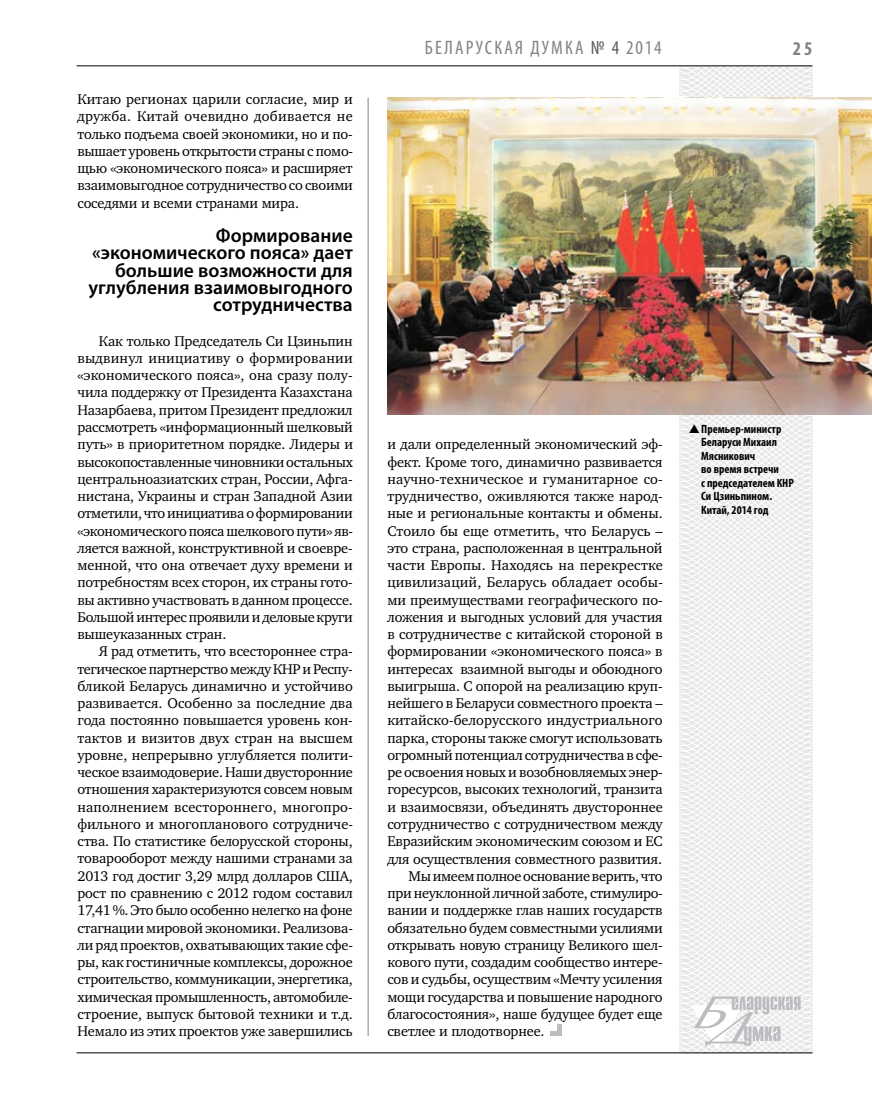
<style>
.page{position:relative;width:872px;height:1106px;background:#fff}
.page>*{position:absolute;margin:0;border:0;box-sizing:border-box;transform-origin:0 0}
.t1{font:600 19.5px/17.2px "Myriad Pro";color:#000;text-align:right}
.t2{font:condensed 19.5px "Myriad Pro";letter-spacing:.11em;color:#808285}
.t3{font:700 condensed 19.5px "Myriad Pro";color:#808285}
.t4{font:14.4px/17.2px "Charter C";letter-spacing:-.01em;color:#000;text-align:justify}
.t5{font:14.4px "Charter C";letter-spacing:.01em;color:#000}
.t6{font:700 condensed 12px/13.5px "Myriad Pro";color:#000}
.s1{color:#58595b}
</style>
<div class="page">
<hr style="left:368px;top:98px;width:1px;height:938px;background:#808285">
<svg style="left:621px;top:65px;width:192px;height:989px"></svg>
<svg style="left:691px;top:996px;width:109px;height:53px"></svg>
<hr style="left:77px;top:65px;width:735px;height:1px;background:#000">
<hr style="left:77px;top:1052px;width:735px;height:1px;background:#000">
<img style="left:387px;top:97px;width:485px;height:318px">
<hr style="left:557px;top:1024px;width:4px;height:12px;background:#bcbdc0">
<div style="left:549px;top:1031px;width:12px;height:5px;background:#bcbdc0"></div>
<svg style="left:689px;top:424px;width:23px;height:9px"></svg>
<p class="t4" style="left:77px;top:91px;width:277px">Китаю регионах царили согласие, мир и дружба. Китай очевидно добивается не только подъема своей экономики, но и по&shy;вышает уровень открытости страны с помо&shy;щью «экономического пояса» и расширяет взаимовыгодное сотрудничество со своими соседями и всеми странами мира.</p>
<h1 class="t1" style="left:88px;top:226px;width:266px">Формирование «экономического пояса» дает большие возможности для углубления взаимовыгодного сотрудничества</h1>
<p class="t4" style="left:77px;top:332px;width:277px;text-indent:21px">Как только Председатель Си Цзиньпин выдвинул инициативу о формировании «экономического пояса», она сразу полу&shy;чила поддержку от Президента Казахстана Назарбаева, притом Президент предложил рассмотреть «информационный шелковый путь» в приоритетном порядке. Лидеры и высокопоставленные чиновники остальных центральноазиатских стран, России, Афга&shy;нистана, Украины и стран Западной Азии отметили, что инициатива о формировании «экономического пояса шелкового пути» яв&shy;ляется важной, конструктивной и своевре&shy;менной, что она отвечает духу времени и потребностям всех сторон, их страны гото&shy;вы активно участвовать в данном процессе.<br>Большой интерес проявили и деловые круги вышеуказанных стран.</p>
<p class="t4" style="left:77px;top:643px;width:277px;text-indent:21px">Я рад отметить, что всестороннее стра&shy;тегическое партнерство между КНР и Респу&shy;бликой Беларусь динамично и устойчиво развивается. Особенно за последние два года постоянно повышается уровень кон&shy;тактов и визитов двух стран на высшем уровне, непрерывно углубляется полити&shy;ческое взаимодоверие. Наши двусторонние отношения характеризуются совсем новым наполнением всестороннего, многопро&shy;фильного и многопланового сотрудниче&shy;ства. По статистике белорусской стороны, товарооборот между нашими странами за 2013 год достиг 3,29 млрд долларов США, рост по сравнению с 2012 годом составил 17,41 %. Это было особенно нелегко на фоне стагнации мировой экономики. Реализова&shy;ли ряд проектов, охватывающих такие сфе&shy;ры, как гостиничные комплексы, дорожное строительство, коммуникации, энергетика, химическая промышленность, автомобиле&shy;строение, выпуск бытовой техники и т.д.<br>Немало из этих проектов уже завершились</p>
<h1 class="t2" style="left:425px;top:36px;width:238px">БЕЛА РУСКА Я ДУМКА <span class="s1">№ 4</span> 2014</h1>
<h1 class="t3" style="left:793px;top:37px;width:21px">25</h1>
<p class="t4" style="left:387px;top:436px;width:277px">и дали определенный экономический эф-</p>
<p class="t4" style="left:387px;top:453px;width:277px">фект. Кроме того, динамично развивается</p>
<p class="t5" style="left:387px;top:471px;width:277px">научно-техническое и гуманитарное со-</p>
<p class="t4" style="left:387px;top:488px;width:277px">трудничество, оживляются также народ-</p>
<p class="t4" style="left:387px;top:505px;width:277px">ные и региональные контакты и обмены.</p>
<p class="t4" style="left:387px;top:522px;width:277px">Стоило бы еще отметить, что Беларусь –</p>
<p class="t4" style="left:387px;top:539px;width:277px">это страна, расположенная в центральной</p>
<p class="t5" style="left:387px;top:557px;width:277px">части Европы. Находясь на перекрестке</p>
<p class="t5" style="left:387px;top:574px;width:277px">цивилизаций, Беларусь обладает особы-</p>
<p class="t4" style="left:387px;top:591px;width:277px">ми преимуществами географического по-</p>
<p class="t4" style="left:387px;top:608px;width:277px">ложения и выгодных условий для участия</p>
<p class="t4" style="left:387px;top:626px;width:277px">в сотрудничестве с китайской стороной в</p>
<p class="t4" style="left:387px;top:643px;width:277px">формировании «экономического пояса» в</p>
<p class="t4" style="left:387px;top:660px;width:277px">интересах взаимной выгоды и обоюдного</p>
<p class="t4" style="left:387px;top:677px;width:277px">выигрыша. С опорой на реализацию круп-</p>
<p class="t4" style="left:387px;top:695px;width:277px">нейшего в Беларуси совместного проекта –</p>
<p class="t4" style="left:387px;top:712px;width:277px">китайско-белорусского индустриального</p>
<p class="t4" style="left:387px;top:729px;width:277px">парка, стороны также смогут использовать</p>
<p class="t4" style="left:387px;top:746px;width:277px">огромный потенциал сотрудничества в сфе-</p>
<p class="t4" style="left:387px;top:764px;width:277px">ре освоения новых и возобновляемых энер-</p>
<p class="t4" style="left:387px;top:781px;width:277px">горесурсов, высоких технологий, транзита</p>
<p class="t4" style="left:387px;top:798px;width:277px">и взаимосвязи, объединять двустороннее</p>
<p class="t4" style="left:387px;top:815px;width:277px">сотрудничество с сотрудничеством между</p>
<p class="t4" style="left:387px;top:833px;width:277px">Евразийским экономическим союзом и ЕС</p>
<p class="t4" style="left:387px;top:850px;width:276px">для осуществления совместного развития.</p>
<p class="t4" style="left:408px;top:867px;width:255px">Мы имеем полное основание верить, что</p>
<p class="t4" style="left:387px;top:884px;width:277px">при неуклонной личной заботе, стимулиро-</p>
<p class="t4" style="left:387px;top:902px;width:277px">вании и поддержке глав наших государств</p>
<p class="t4" style="left:387px;top:919px;width:277px">обязательно будем совместными усилиями</p>
<p class="t4" style="left:387px;top:936px;width:277px">открывать новую страницу Великого шел-</p>
<p class="t4" style="left:387px;top:953px;width:277px">кового пути, создадим сообщество интере-</p>
<p class="t4" style="left:387px;top:971px;width:277px">сов и судьбы, осуществим «Мечту усиления</p>
<p class="t4" style="left:387px;top:988px;width:277px">мощи государства и повышение народного</p>
<p class="t4" style="left:387px;top:1005px;width:277px">благосостояния», наше будущее будет еще</p>
<p class="t4" style="left:387px;top:1022px;width:159px">светлее и плодотворнее.</p>
<p class="t6" style="left:701px;top:421px;width:94px">Премьер-министр<br>Беларуси Михаил<br>Мясникович<br>во время встречи<br>с председателем КНР<br>Си Цзиньпином.<br>Китай, 2014 год</p>
</div>
